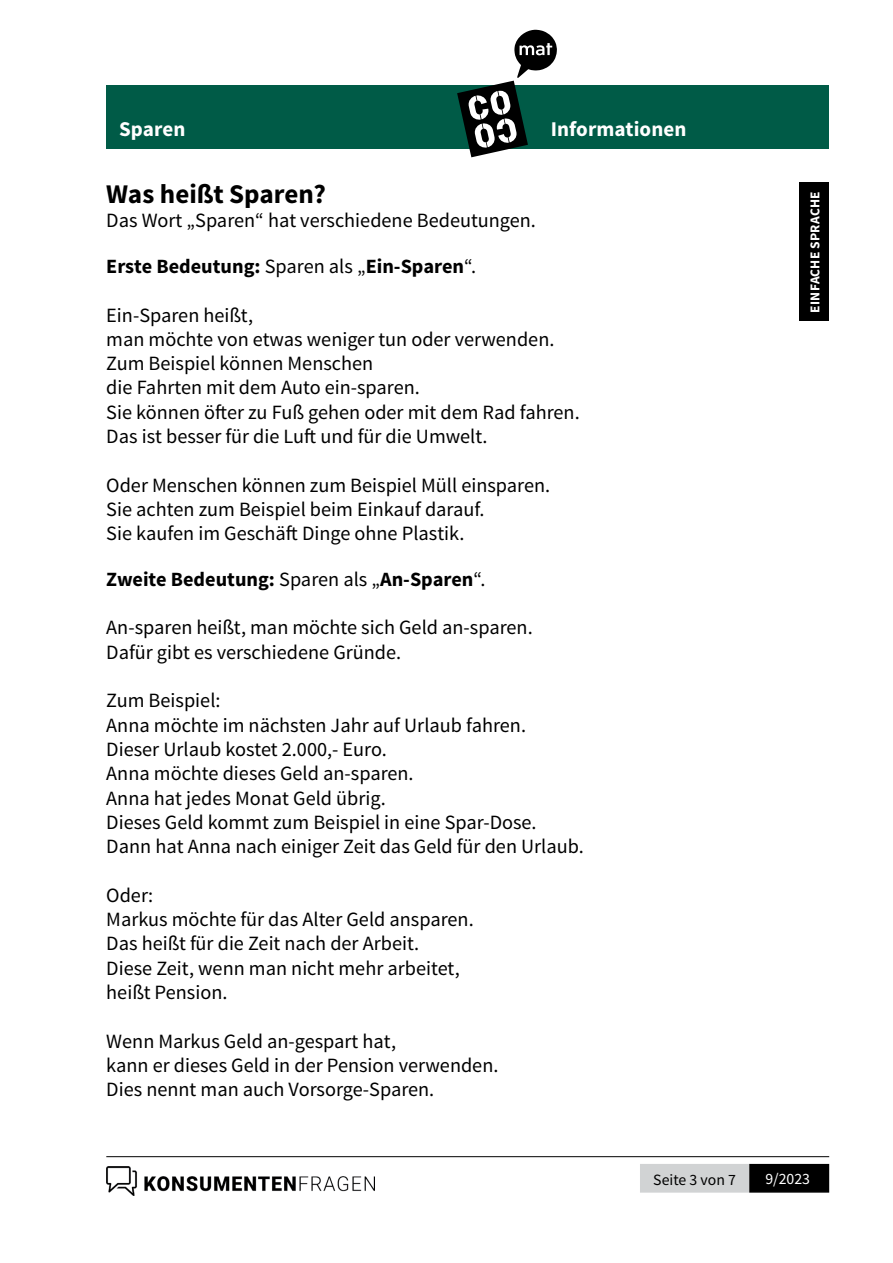
<style>
.page{position:relative;width:893px;height:1263px;background:#fff}
.page>*{position:absolute;margin:0;border:0;box-sizing:border-box;transform-origin:0 0}
.H3_H3_18_Bold{font:700 27px "Source Sans Pro";color:#000}
.t1{font:700 21px "Source Sans Pro";letter-spacing:.005em;color:#fff}
.P_Lauftext_13_5{font:20.25px/24.3px "Source Sans Pro";color:#000}
.H4_H4_13_5_Bold{font:700 20.25px "Source Sans Pro";color:#000}
.t2{font:15.75px "Source Sans Pro";color:#000}
.t3{font:15.75px "Source Sans Pro";color:#fff}
.t4{font:700 13.5px "Source Sans Pro";letter-spacing:.015em;color:#fff}
.s1{font-weight:400}
</style>
<div class="page">
<div style="left:640px;top:1164px;width:109px;height:28px;background:#d1d3d4"></div>
<div style="left:749px;top:1164px;width:80px;height:28px;background:#000"></div>
<hr style="left:106px;top:1156px;width:723px;height:1px;background:#000">
<img style="left:106px;top:1166px;width:268px;height:29px">
<div style="left:106px;top:85px;width:723px;height:64px;background:#005b47"></div>
<svg style="left:457px;top:30px;width:100px;height:127px"></svg>
<div style="left:799px;top:183px;width:30px;height:138px;background:#000"></div>
<p class="t1" style="left:119px;top:116px;width:68px">Sparen</p>
<p class="t1" style="left:551px;top:116px;width:137px">Informationen</p>
<h3 class="H3_H3_18_Bold" style="left:106px;top:177px;width:221px">Was heißt Sparen?</h3>
<p class="P_Lauftext_13_5" style="left:106px;top:209px;width:431px">Das Wort „Sparen“ hat verschiedene Bedeutungen.</p>
<h4 class="H4_H4_13_5_Bold" style="left:106px;top:253px;width:371px">Erste Bedeutung: <span class="s1">Sparen als „</span>Ein-Sparen<span class="s1">“.</span></h4>
<p class="P_Lauftext_13_5" style="left:106px;top:303px;width:450px">Ein-Sparen heißt,<br>man möchte von etwas weniger tun oder verwenden.</p>
<p class="P_Lauftext_13_5" style="left:106px;top:352px;width:315px">Zum Beispiel können Menschen<br>die Fahrten mit dem Auto ein-sparen.</p>
<p class="P_Lauftext_13_5" style="left:106px;top:400px;width:475px">Sie können öfter zu Fuß gehen oder mit dem Rad fahren.</p>
<p class="P_Lauftext_13_5" style="left:106px;top:425px;width:383px">Das ist besser für die Luft und für die Umwelt.</p>
<p class="P_Lauftext_13_5" style="left:106px;top:473px;width:445px">Oder Menschen können zum Beispiel Müll einsparen.</p>
<p class="P_Lauftext_13_5" style="left:106px;top:497px;width:380px">Sie achten zum Beispiel beim Einkauf darauf.</p>
<p class="P_Lauftext_13_5" style="left:106px;top:522px;width:360px">Sie kaufen im Geschäft Dinge ohne Plastik.</p>
<h4 class="H4_H4_13_5_Bold" style="left:106px;top:566px;width:381px">Zweite Bedeutung: <span class="s1">Sparen als „</span>An-Sparen<span class="s1">“.</span></h4>
<p class="P_Lauftext_13_5" style="left:106px;top:616px;width:428px">An-sparen heißt, man möchte sich Geld an-sparen.</p>
<p class="P_Lauftext_13_5" style="left:106px;top:640px;width:296px">Dafür gibt es verschiedene Gründe.</p>
<p class="P_Lauftext_13_5" style="left:106px;top:689px;width:421px">Zum Beispiel:<br>Anna möchte im nächsten Jahr auf Urlaub fahren.</p>
<p class="P_Lauftext_13_5" style="left:106px;top:737px;width:282px">Dieser Urlaub kostet 2.000,- Euro.</p>
<p class="P_Lauftext_13_5" style="left:106px;top:762px;width:309px">Anna möchte dieses Geld an-sparen.</p>
<p class="P_Lauftext_13_5" style="left:106px;top:786px;width:281px">Anna hat jedes Monat Geld übrig.</p>
<p class="P_Lauftext_13_5" style="left:106px;top:810px;width:432px">Dieses Geld kommt zum Beispiel in eine Spar-Dose.</p>
<p class="P_Lauftext_13_5" style="left:106px;top:835px;width:479px">Dann hat Anna nach einiger Zeit das Geld für den Urlaub.</p>
<p class="P_Lauftext_13_5" style="left:106px;top:883px;width:369px">Oder:<br>Markus möchte für das Alter Geld ansparen.</p>
<p class="P_Lauftext_13_5" style="left:106px;top:932px;width:314px">Das heißt für die Zeit nach der Arbeit.</p>
<p class="P_Lauftext_13_5" style="left:106px;top:956px;width:355px">Diese Zeit, wenn man nicht mehr arbeitet, heißt Pension.</p>
<p class="P_Lauftext_13_5" style="left:106px;top:1029px;width:394px">Wenn Markus Geld an-gespart hat,<br>kann er dieses Geld in der Pension verwenden.</p>
<p class="P_Lauftext_13_5" style="left:106px;top:1078px;width:330px">Dies nennt man auch Vorsorge-Sparen.</p>
<p class="t2" style="left:653px;top:1170px;width:84px">Seite 3 von 7</p>
<p class="t4" style="left:806px;top:313px;width:123px;rotate:-90deg">EINFACHE SPRACHE</p>
<p class="t3" style="left:765px;top:1169px;width:46px">9/2023</p>
</div>
